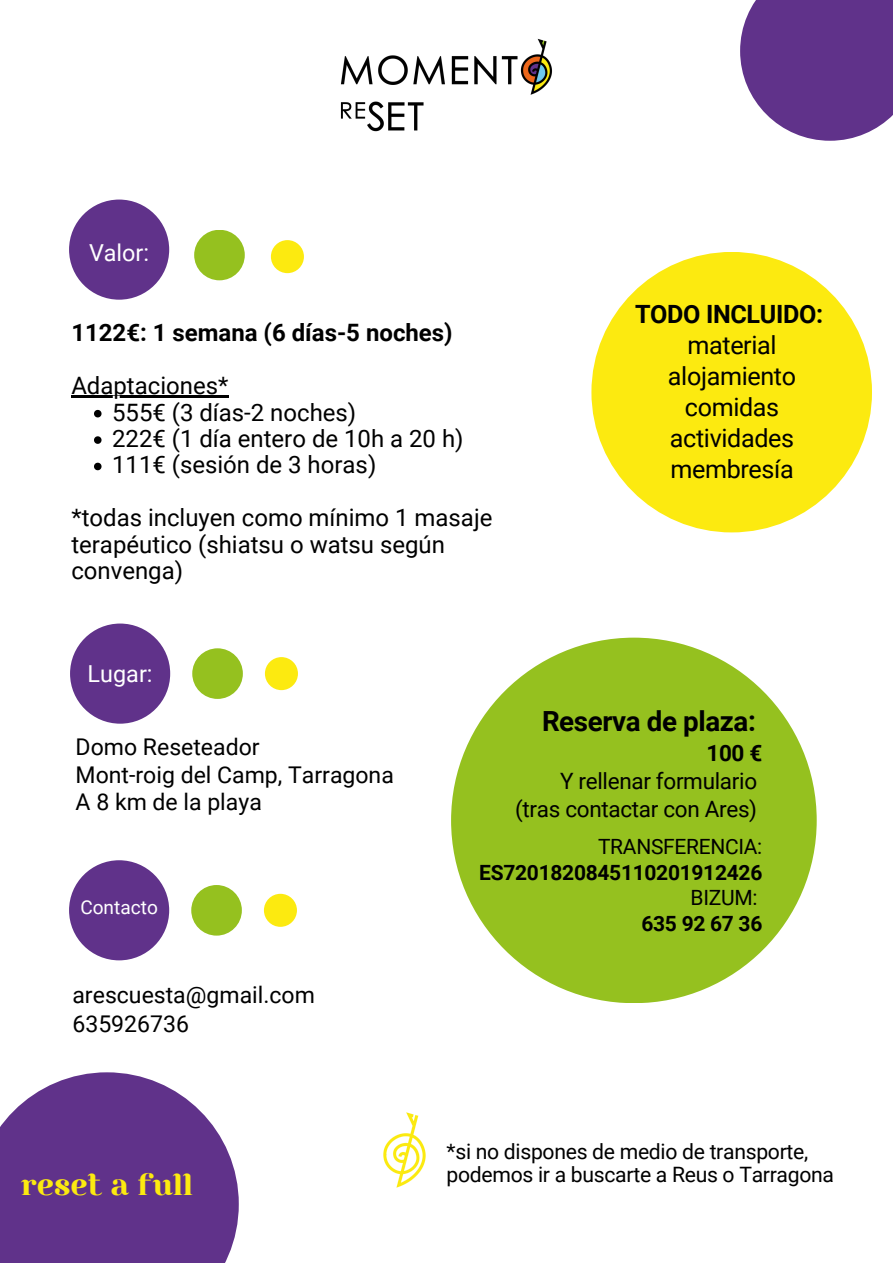
<style>
.page{position:relative;width:893px;height:1263px;background:#fff}
.page>*{position:absolute;margin:0;border:0;box-sizing:border-box;transform-origin:0 0}
.t1{font:30.67px "Rosmatika";letter-spacing:-.015em;color:#fcea10}
.t2{font:700 27.75px "Roboto";letter-spacing:-.015em;color:#000}
.t3{font:25.12px "Roboto";letter-spacing:-.015em;color:#000}
.t4{font:700 25.12px "Roboto";letter-spacing:-.015em;color:#000}
.t5{font:24px/26.4px "Roboto";color:#000}
.t6{font:700 24px "Roboto";color:#000}
.t7{font:23.4px "Roboto";color:#fff}
.t8{font:23.02px "Roboto";color:#000}
.t9{font:22.5px "Roboto";letter-spacing:-.015em;color:#000}
.t10{font:700 22.5px "Roboto";color:#000}
.t11{font:21.15px/23.1px "Roboto";letter-spacing:-.015em;color:#000}
.t12{font:700 21px "Roboto";letter-spacing:-.015em;color:#000}
.t13{font:21px "Roboto";letter-spacing:-.015em;color:#000}
.t14{font:19.05px "Roboto";color:#fff}
</style>
<div class="page">
<div style="left:740px;top:0;width:153px;height:141px;background:#60328a"></div>
<div style="left:0;top:1072px;width:239px;height:191px;background:#60328a"></div>
<div style="left:191px;top:885px;width:51px;height:50px;background:#95c11f;border-radius:50%"></div>
<div style="left:69px;top:860px;width:100px;height:100px;background:#60328a;border-radius:50%"></div>
<div style="left:264px;top:894px;width:33px;height:33px;background:#fcea10;border-radius:50%"></div>
<div style="left:192px;top:648px;width:51px;height:51px;background:#95c11f;border-radius:50%"></div>
<div style="left:70px;top:623px;width:100px;height:101px;background:#60328a;border-radius:50%"></div>
<div style="left:265px;top:657px;width:33px;height:33px;background:#fcea10;border-radius:50%"></div>
<div style="left:271px;top:240px;width:33px;height:33px;background:#fcea10;border-radius:50%"></div>
<div style="left:194px;top:230px;width:51px;height:50px;background:#95c11f;border-radius:50%"></div>
<div style="left:69px;top:200px;width:100px;height:100px;background:#60328a;border-radius:50%"></div>
<svg style="left:94px;top:410px;width:8px;height:7px"></svg>
<svg style="left:94px;top:436px;width:8px;height:8px"></svg>
<svg style="left:94px;top:463px;width:8px;height:7px"></svg>
<hr style="left:71px;top:396px;width:157px;height:2px;background:#000">
<div style="left:451px;top:638px;width:365px;height:365px;background:#95c11f;border-radius:50%"></div>
<div style="left:591px;top:252px;width:281px;height:280px;background:#fcea10;border-radius:50%"></div>
<img style="left:341px;top:39px;width:211px;height:92px">
<img style="left:383px;top:1112px;width:42px;height:76px">
<p class="t7" style="left:89px;top:240px;width:62px">Valor:</p>
<p class="t6" style="left:71px;top:319px;width:383px">1122€: 1 semana (6 días-5 noches)</p>
<p class="t5" style="left:71px;top:373px;width:159px">Adaptaciones*</p>
<p class="t5" style="left:112px;top:399px;width:246px">555€ (3 días-2 noches)</p>
<p class="t5" style="left:112px;top:426px;width:353px">222€ (1 día entero de 10h a 20 h)</p>
<p class="t5" style="left:112px;top:452px;width:266px">111€ (sesión de 3 horas)</p>
<p class="t5" style="left:71px;top:505px;width:422px">*todas incluyen como mínimo 1 masaje terapéutico (shiatsu o watsu según convenga)</p>
<p class="t7" style="left:88px;top:660px;width:66px">Lugar:</p>
<p class="t4" style="left:635px;top:300px;width:190px">TODO INCLUIDO:</p>
<p class="t3" style="left:687px;top:331px;width:91px">material</p>
<p class="t3" style="left:668px;top:362px;width:130px">alojamiento</p>
<p class="t3" style="left:685px;top:393px;width:96px">comidas</p>
<p class="t3" style="left:670px;top:424px;width:126px">actividades</p>
<p class="t3" style="left:670px;top:455px;width:125px">membresía</p>
<p class="t8" style="left:76px;top:734px;width:185px">Domo Reseteador</p>
<p class="t8" style="left:76px;top:761px;width:320px">Mont-roig del Camp, Tarragona</p>
<p class="t8" style="left:76px;top:789px;width:188px">A 8 km de la playa</p>
<p class="t14" style="left:80px;top:896px;width:79px">Contacto</p>
<p class="t8" style="left:72px;top:981px;width:244px">arescuesta@gmail.com</p>
<p class="t8" style="left:72px;top:1011px;width:118px">635926736</p>
<p class="t1" style="left:20px;top:1173px;width:174px">reset a full</p>
<p class="t2" style="left:542px;top:705px;width:215px">Reserva de plaza:</p>
<p class="t10" style="left:706px;top:740px;width:57px">100 €</p>
<p class="t9" style="left:560px;top:768px;width:198px">Y rellenar formulario</p>
<p class="t9" style="left:515px;top:796px;width:243px">(tras contactar con Ares)</p>
<p class="t13" style="left:598px;top:834px;width:166px">TRANSFERENCIA:</p>
<p class="t12" style="left:479px;top:860px;width:284px">ES7201820845110201912426</p>
<p class="t13" style="left:690px;top:886px;width:68px">BIZUM:</p>
<p class="t12" style="left:641px;top:912px;width:122px">635 92 67 36</p>
<p class="t11" style="left:446px;top:1140px;width:389px">*si no dispones de medio de transporte, podemos ir a buscarte a Reus o Tarragona</p>
</div>
